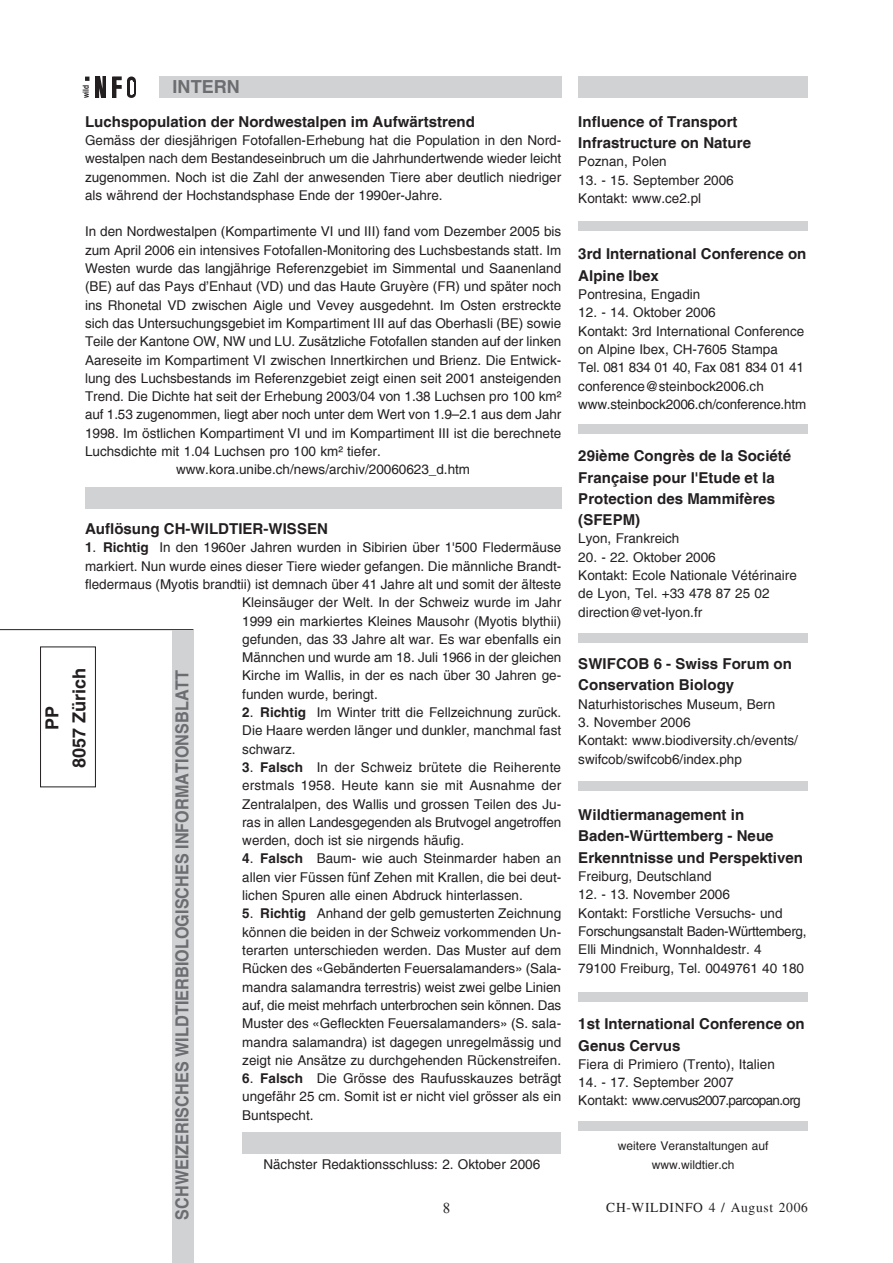
<style>
.page{position:relative;width:893px;height:1263px;background:#fff}
.page>*{position:absolute;margin:0;border:0;box-sizing:border-box;transform-origin:0 0}
.Titelbalken{font:700 18px "Helvetica";letter-spacing:.005em;color:#6c6d70;scale:.9 1}
.t1{font:700 18px "Helvetica";letter-spacing:.005em;color:#231f20}
.Titelbalken-2{font:700 18px "Helvetica";letter-spacing:.005em;color:#6c6d70}
.Untertitel{font:700 15px/21.3px "Helvetica";letter-spacing:.005em;color:#231f20}
.Text_1{font:15px "Times New Roman";color:#231f20}
.Text_2{font:13.5px/18.3px "Helvetica";color:#231f20;text-align:justify}
.Text_2_linksbündig{font:13.5px/18.3px "Helvetica";color:#231f20}
.Text_2_linksbündig-2{font:13.5px "Helvetica";letter-spacing:-.05em;color:#231f20}
.Text_1-2{font:13.5px "Times";letter-spacing:.05em;color:#231f20}
.Text_2-2{font:12px "Helvetica";color:#231f20}
.t2{font:700 8.25px "Helvetica";color:#231f20;scale:.8 1}
.s1{font-weight:700}
</style>
<div class="page">
<div style="left:40px;top:647px;width:56px;height:140px;border:1px solid #231f20"></div>
<hr style="left:0;top:629px;width:193px;height:1px;background:#231f20">
<div style="left:578px;top:77px;width:230px;height:21px;background:#d1d2d4"></div>
<div style="left:159px;top:77px;width:402px;height:21px;background:#d1d2d4"></div>
<div style="left:172px;top:630px;width:22px;height:633px;background:#d1d2d4"></div>
<svg style="left:85px;top:77px;width:4px;height:4px"></svg>
<div style="left:95px;top:77px;width:11px;height:21px;background:#231f20"></div>
<svg style="left:99px;top:76px;width:3px;height:22px"></svg>
<svg style="left:114px;top:79px;width:6px;height:17px"></svg>
<div style="left:112px;top:77px;width:10px;height:21px;border:1px solid #231f20"></div>
<svg style="left:117px;top:80px;width:5px;height:9px"></svg>
<div style="left:117px;top:89px;width:5px;height:9px;background:#fff"></div>
<div style="left:127px;top:76px;width:9px;height:9px;background:#231f20;border-radius:50%"></div>
<svg style="left:127px;top:81px;width:9px;height:12px"></svg>
<svg style="left:127px;top:91px;width:9px;height:7px"></svg>
<svg style="left:130px;top:80px;width:3px;height:15px"></svg>
<div style="left:578px;top:221px;width:230px;height:10px;background:#d1d2d4"></div>
<div style="left:578px;top:424px;width:230px;height:10px;background:#d1d2d4"></div>
<div style="left:578px;top:1121px;width:230px;height:10px;background:#d1d2d4"></div>
<div style="left:578px;top:633px;width:230px;height:10px;background:#d1d2d4"></div>
<div style="left:85px;top:488px;width:476px;height:21px;background:#d1d2d4"></div>
<div style="left:242px;top:1132px;width:319px;height:21px;background:#d1d2d4"></div>
<div style="left:578px;top:781px;width:230px;height:10px;background:#d1d2d4"></div>
<div style="left:578px;top:992px;width:230px;height:10px;background:#d1d2d4"></div>
<p class="t2" style="left:81px;top:98px;width:18px;rotate:-90deg">wild</p>
<p class="Titelbalken-2" style="left:173px;top:76px;width:69px">INTERN</p>
<p class="Untertitel" style="left:85px;top:111px;width:391px">Luchspopulation der Nordwestalpen im Aufwärtstrend</p>
<p class="Text_2" style="left:85px;top:131px;width:478px">Gemäss der diesjährigen Fotofallen-Erhebung hat die Population in den Nord&shy;westalpen nach dem Bestandeseinbruch um die Jahrhundertwende wieder leicht zugenommen. Noch ist die Zahl der anwesenden Tiere aber deutlich niedriger als während der Hochstandsphase Ende der 1990er-Jahre.</p>
<p class="Text_2" style="left:85px;top:223px;width:478px">In den Nordwestalpen (Kompartimente VI und III) fand vom Dezember 2005 bis zum April 2006 ein intensives Fotofallen-Monitoring des Luchsbestands statt. Im Westen wurde das langjährige Referenzgebiet im Simmental und Saanenland (BE) auf das Pays d’Enhaut (VD) und das Haute Gruyère (FR) und später noch ins Rhonetal VD zwischen Aigle und Vevey ausgedehnt. Im Osten erstreckte sich das Untersuchungsgebiet im Kompartiment III auf das Oberhasli (BE) sowie Teile der Kantone OW, NW und LU. Zusätzliche Fotofallen standen auf der linken Aare-seite im Kompartiment VI zwischen Innertkirchen und Brienz. Die Entwick&shy;lung des Luchsbestands im Referenzgebiet zeigt einen seit 2001 ansteigenden Trend. Die Dichte hat seit der Erhebung 2003/04 von 1.38 Luchsen pro 100 km² auf 1.53 zugenommen, liegt aber noch unter dem Wert von 1.9–2.1 aus dem Jahr 1998. Im östlichen Kompartiment VI und im Kompartiment III ist die berechnete Luchsdichte mit 1.04 Luchsen pro 100 km² tiefer.</p>
<p class="Text_2" style="left:176px;top:461px;width:296px">www.kora.unibe.ch/news/archiv/20060623_d.htm</p>
<p class="t1" style="left:41px;top:730px;width:26px;rotate:-90deg">PP</p>
<p class="Untertitel" style="left:85px;top:518px;width:244px">Auflösung CH-WILDTIER-WISSEN</p>
<p class="Text_2" style="left:85px;top:538px;width:478px"><span class="s1">1</span>. <span class="s1">Richtig</span> In den 1960er Jahren wurden in Sibirien über 1'500 Fledermäuse markiert. Nun wurde eines dieser Tiere wieder gefangen. Die männliche Brandt&shy;fledermaus (Myotis brandtii) ist demnach über 41 Jahre alt und somit der älteste</p>
<p class="t1" style="left:68px;top:768px;width:102px;rotate:-90deg">8057 Zürich</p>
<p class="Titelbalken" style="left:171px;top:1220px;width:612px;rotate:-90deg">SCHWEIZERISCHES WILDTIERBIOLOGISCHES INFORMATIONSBLATT</p>
<p class="Text_2" style="left:242px;top:593px;width:321px">Kleinsäuger der Welt. In der Schweiz wurde im Jahr 1999 ein markiertes Kleines Mausohr (Myotis blythii) gefunden, das 33 Jahre alt war. Es war ebenfalls ein Männchen und wurde am 18. Juli 1966 in der gleichen Kirche im Wallis, in der es nach über 30 Jahren ge&shy;funden wurde, beringt.</p>
<p class="Text_2" style="left:242px;top:703px;width:320px"><span class="s1">2</span>. <span class="s1">Richtig</span> Im Winter tritt die Fellzeichnung zurück.<br>Die Haare werden länger und dunkler, manchmal fast schwarz.</p>
<p class="Text_2" style="left:242px;top:758px;width:321px"><span class="s1">3</span>. <span class="s1">Falsch</span> In der Schweiz brütete die Reiherente erstmals 1958. Heute kann sie mit Ausnahme der Zentralalpen, des Wallis und grossen Teilen des Ju&shy;ras in allen Landesgegenden als Brutvogel angetroffen werden, doch ist sie nirgends häufig.</p>
<p class="Text_2" style="left:242px;top:850px;width:320px"><span class="s1">4</span>. <span class="s1">Falsch</span> Baum- wie auch Steinmarder haben an allen vier Füssen fünf Zehen mit Krallen, die bei deut&shy;lichen Spuren alle einen Abdruck hinterlassen.</p>
<p class="Text_2" style="left:242px;top:904px;width:321px"><span class="s1">5</span>. <span class="s1">Richtig</span> Anhand der gelb gemusterten Zeichnung können die beiden in der Schweiz vorkommenden Un&shy;terarten unterschieden werden. Das Muster auf dem Rücken des «Gebänderten Feuersalamanders» (Sala&shy;mandra salamandra terrestris) weist zwei gelbe Linien auf, die meist mehrfach unterbrochen sein können. Das Muster des «Gefleckten Feuersalamanders» (S. sala&shy;mandra salamandra) ist dagegen unregelmässig und zeigt nie Ansätze zu durchgehenden Rückenstreifen.</p>
<p class="Text_2" style="left:242px;top:1069px;width:320px"><span class="s1">6</span>. <span class="s1">Falsch</span> Die Grösse des Raufusskauzes beträgt ungefähr 25 cm. Somit ist er nicht viel grösser als ein Buntspecht.</p>
<p class="Text_2" style="left:263px;top:1155px;width:278px">Nächster Redaktionsschluss: 2. Oktober 2006</p>
<p class="Text_1" style="left:443px;top:1197px;width:9px">8</p>
<p class="Untertitel" style="left:578px;top:111px;width:174px">Influence of Transport<br>Infrastructure on Nature</p>
<p class="Text_2_linksbündig" style="left:578px;top:152px;width:90px">Poznan, Polen</p>
<p class="Text_2_linksbündig" style="left:578px;top:171px;width:157px">13. - 15. September 2006</p>
<p class="Text_2_linksbündig" style="left:578px;top:189px;width:124px">Kontakt: www.ce2.pl</p>
<p class="Untertitel" style="left:578px;top:243px;width:230px">3rd International Conference on<br>Alpine Ibex</p>
<p class="Text_2_linksbündig" style="left:578px;top:285px;width:124px">Pontresina, Engadin</p>
<p class="Text_2_linksbündig" style="left:578px;top:304px;width:139px">12. - 14. Oktober 2006</p>
<p class="Text_2_linksbündig" style="left:578px;top:322px;width:228px">Kontakt: 3rd International Conference on Alpine Ibex, CH-7605 Stampa</p>
<p class="Text_2_linksbündig" style="left:578px;top:358px;width:227px">Tel. 081 834 01 40, Fax 081 834 01 41 conference@steinbock2006.ch</p>
<p class="Text_2_linksbündig" style="left:578px;top:395px;width:229px">www.steinbock2006.ch/conference.htm</p>
<p class="Untertitel" style="left:578px;top:445px;width:214px">29ième Congrès de la Société<br>Française pour l'Etude et la<br>Protection des Mammifères (SFEPM)</p>
<p class="Text_2_linksbündig" style="left:578px;top:530px;width:103px">Lyon, Frankreich</p>
<p class="Text_2_linksbündig" style="left:578px;top:548px;width:139px">20. - 22. Oktober 2006</p>
<p class="Text_2_linksbündig" style="left:578px;top:566px;width:220px">Kontakt: Ecole Nationale Vétérinaire de Lyon, Tel. +33 478 87 25 02</p>
<p class="Text_2_linksbündig" style="left:578px;top:603px;width:125px">direction@vet-lyon.fr</p>
<p class="Untertitel" style="left:578px;top:653px;width:215px">SWIFCOB 6 - Swiss Forum on<br>Conservation Biology</p>
<p class="Text_2_linksbündig" style="left:578px;top:695px;width:198px">Naturhistorisches Museum, Bern</p>
<p class="Text_2_linksbündig" style="left:578px;top:713px;width:114px">3. November 2006</p>
<p class="Text_2_linksbündig" style="left:578px;top:731px;width:221px">Kontakt: www.biodiversity.ch/events/ swifcob/swifcob6/index.php</p>
<p class="Untertitel" style="left:578px;top:804px;width:226px">Wildtiermanagement in<br>Baden-Württemberg - Neue<br>Erkenntnisse und Perspektiven</p>
<p class="Text_2_linksbündig" style="left:578px;top:867px;width:135px">Freiburg, Deutschland</p>
<p class="Text_2_linksbündig" style="left:578px;top:885px;width:153px">12. - 13. November 2006</p>
<p class="Text_2_linksbündig" style="left:578px;top:904px;width:230px">Kontakt: Forstliche Versuchs- und<br>Forschungsanstalt Baden-Württemberg,<br>Elli Mindnich, Wonnhaldestr. 4</p>
<p class="Text_2_linksbündig" style="left:578px;top:959px;width:227px">79100 Freiburg, Tel. 0049761 40 180</p>
<p class="Untertitel" style="left:578px;top:1013px;width:228px">1st International Conference on<br>Genus Cervus</p>
<p class="Text_2_linksbündig" style="left:578px;top:1055px;width:198px">Fiera di Primiero (Trento), Italien</p>
<p class="Text_2_linksbündig" style="left:578px;top:1073px;width:157px">14. - 17. September 2007</p>
<p class="Text_2_linksbündig-2" style="left:578px;top:1093px;width:224px">Kontakt: www.cervus2007.parcopan.org</p>
<p class="Text_2-2" style="left:618px;top:1139px;width:152px">weitere Veranstaltungen auf</p>
<p class="Text_2-2" style="left:652px;top:1157px;width:84px">www.wildtier.ch</p>
<p class="Text_1-2" style="left:606px;top:1200px;width:203px">CH-WILDINFO 4 / August 2006</p>
</div>
